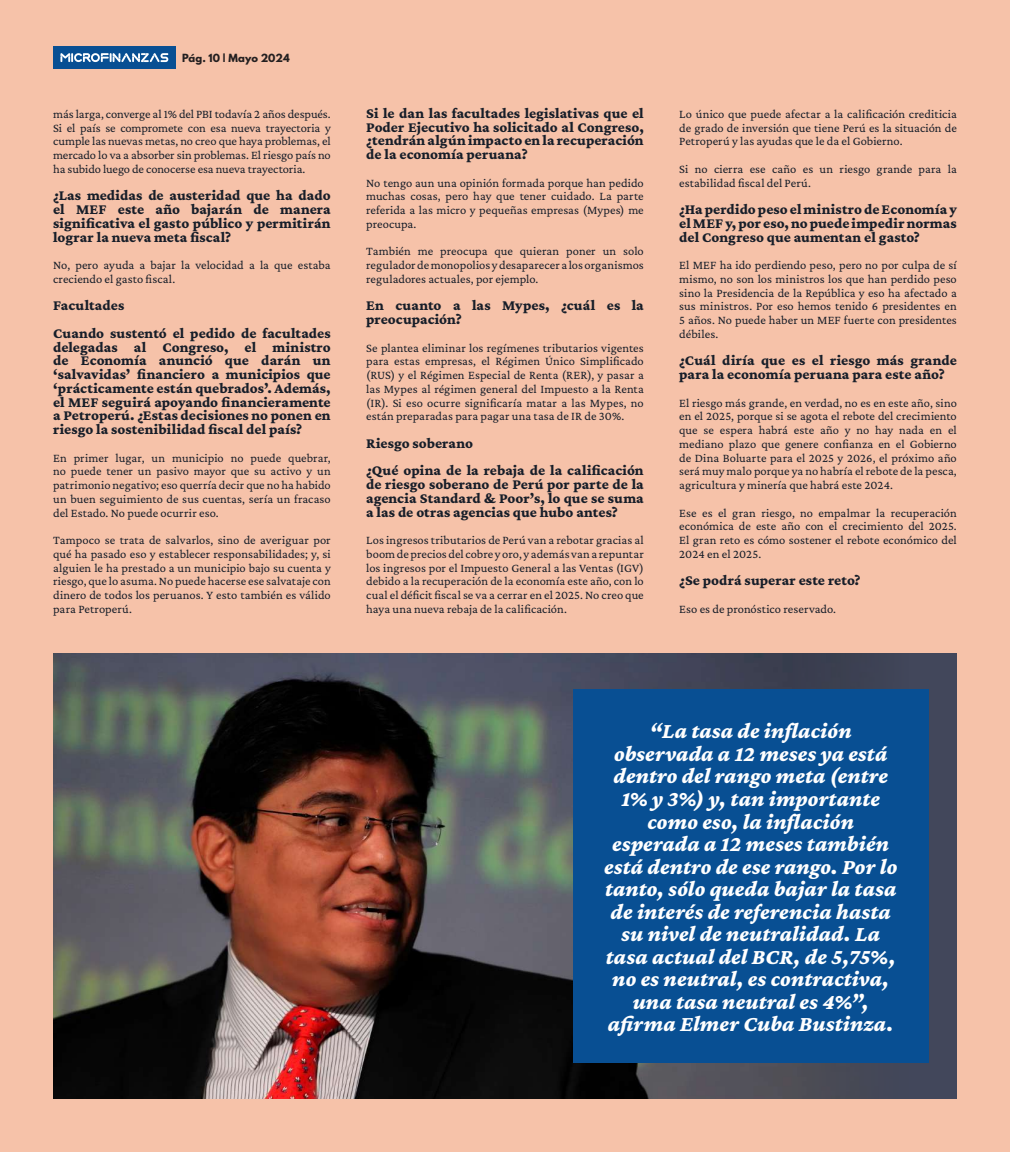
<style>
.page{position:relative;width:1010px;height:1152px;background:#f6c2a9}
.page>*{position:absolute;margin:0;border:0;box-sizing:border-box;transform-origin:0 0}
.t1{font:italic 800 22.5px/22.5px "Crimson Pro";letter-spacing:.005em;color:#fff;text-align:center}
.t2{font:800 15px/13.8px "Crimson Pro";letter-spacing:.005em;color:#171e29;text-align:justify}
.t3{font:12.5px/13.8px "Crimson Pro";letter-spacing:.005em;color:#171e29;text-align:justify}
.t4{font:700 10px "League Spartan";letter-spacing:.015em;color:#231f20}
</style>
<div class="page">
<div style="left:53px;top:46px;width:123px;height:23px;background:#084f93"></div>
<svg style="left:60px;top:53px;width:108px;height:9px"></svg>
<img style="left:53px;top:653px;width:508px;height:445px">
<svg style="left:561px;top:653px;width:396px;height:445px;background:#404453"></svg>
<div style="left:573px;top:689px;width:355px;height:373px;background:#084f93"></div>
<p class="t4" style="left:182px;top:50px;width:109px">Pág. 10 | Mayo 2024</p>
<p class="t3" style="left:53px;top:107px;width:279px">más larga, converge al 1% del PBI todavía 2 años después.<br>Si el país se compromete con esa nueva trayectoria y cumple las nuevas metas, no creo que haya problemas, el mercado lo va a absorber sin problemas. El riesgo país no ha subido luego de conocerse esa nueva trayectoria.</p>
<p class="t2" style="left:53px;top:188px;width:279px">¿Las medidas de austeridad que ha dado el MEF este año bajarán de manera significativa el gasto público y permitirán lograr la nueva meta fiscal?</p>
<p class="t3" style="left:53px;top:258px;width:279px">No, pero ayuda a bajar la velocidad a la que estaba creciendo el gasto fiscal.</p>
<p class="t2" style="left:53px;top:291px;width:279px;line-height:27.5px">Facultades<br>Cuando sustentó el pedido de facultades</p>
<p class="t2" style="left:53px;top:340px;width:279px">delegadas al Congreso, el ministro de Economía anunció que darán un ‘salvavidas’ financiero a municipios que ‘prácticamente están quebrados’. Además, el MEF seguirá apoyando financieramente a Petroperú. ¿Estas decisiones no ponen en riesgo la sostenibilidad fiscal del país?</p>
<p class="t3" style="left:53px;top:450px;width:279px">En primer lugar, un municipio no puede quebrar, no puede tener un pasivo mayor que su activo y un patrimonio negativo; eso querría decir que no ha habido un buen seguimiento de sus cuentas, sería un fracaso del Estado. No puede ocurrir eso.</p>
<p class="t3" style="left:53px;top:533px;width:279px">Tampoco se trata de salvarlos, sino de averiguar por qué ha pasado eso y establecer responsabilidades; y, si alguien le ha prestado a un municipio bajo su cuenta y riesgo, que lo asuma. No puede hacerse ese salvataje con dinero de todos los peruanos. Y esto también es válido para Petroperú.</p>
<p class="t2" style="left:366px;top:106px;width:279px">Si le dan las facultades legislativas que el Poder Ejecutivo ha solicitado al Congreso, ¿tendrán algún impacto en la recuperación de la economía peruana?</p>
<p class="t3" style="left:366px;top:175px;width:279px">No tengo aun una opinión formada porque han pedido muchas cosas, pero hay que tener cuidado. La parte referida a las micro y pequeñas empresas (Mypes) me preocupa.</p>
<p class="t3" style="left:366px;top:244px;width:279px">También me preocupa que quieran poner un solo regulador de monopolios y desaparecer a los organismos reguladores actuales, por ejemplo.</p>
<p class="t2" style="left:366px;top:298px;width:279px">En cuanto a las Mypes, ¿cuál es la preocupación?</p>
<p class="t3" style="left:366px;top:340px;width:279px">Se plantea eliminar los regímenes tributarios vigentes para estas empresas, el Régimen Único Simplificado (RUS) y el Régimen Especial de Renta (RER), y pasar a las Mypes al régimen general del Impuesto a la Renta (IR). Si eso ocurre significaría matar a las Mypes, no están preparadas para pagar una tasa de IR de 30%.</p>
<p class="t2" style="left:366px;top:429px;width:279px;line-height:27.5px">Riesgo soberano<br>¿Qué opina de la rebaja de la calificación</p>
<p class="t2" style="left:366px;top:477px;width:279px">de riesgo soberano de Perú por parte de la agencia Standard &amp; Poor’s, lo que se suma a las de otras agencias que hubo antes?</p>
<p class="t3" style="left:366px;top:533px;width:279px">Los ingresos tributarios de Perú van a rebotar gracias al boom de precios del cobre y oro, y además van a repuntar los ingresos por el Impuesto General a las Ventas (IGV) debido a la recuperación de la economía este año, con lo cual el déficit fiscal se va a cerrar en el 2025. No creo que haya una nueva rebaja de la calificación.</p>
<p class="t3" style="left:679px;top:107px;width:279px">Lo único que puede afectar a la calificación crediticia de grado de inversión que tiene Perú es la situación de Petroperú y las ayudas que le da el Gobierno.</p>
<p class="t3" style="left:679px;top:162px;width:279px">Si no cierra ese caño es un riesgo grande para la estabilidad fiscal del Perú.</p>
<p class="t2" style="left:679px;top:202px;width:279px">¿Ha perdido peso el ministro de Economía y el MEF y, por eso, no puede impedir normas del Congreso que aumentan el gasto?</p>
<p class="t3" style="left:679px;top:258px;width:279px">El MEF ha ido perdiendo peso, pero no por culpa de sí mismo, no son los ministros los que han perdido peso sino la Presidencia de la República y eso ha afectado a sus ministros. Por eso hemos tenido 6 presidentes en 5 años. No puede haber un MEF fuerte con presidentes débiles.</p>
<p class="t2" style="left:679px;top:353px;width:279px">¿Cuál diría que es el riesgo más grande para la economía peruana para este año?</p>
<p class="t3" style="left:679px;top:395px;width:279px">El riesgo más grande, en verdad, no es en este año, sino en el 2025, porque si se agota el rebote del crecimiento que se espera habrá este año y no hay nada en el mediano plazo que genere confianza en el Gobierno de Dina Boluarte para el 2025 y 2026, el próximo año será muy malo porque ya no habría el rebote de la pesca, agricultura y minería que habrá este 2024.</p>
<p class="t3" style="left:679px;top:505px;width:279px">Ese es el gran riesgo, no empalmar la recuperación económica de este año con el crecimiento del 2025.<br>El gran reto es cómo sostener el rebote económico del 2024 en el 2025.</p>
<p class="t2" style="left:679px;top:573px;width:183px">¿Se podrá superar este reto?</p>
<p class="t3" style="left:679px;top:602px;width:158px">Eso es de pronóstico reservado.</p>
<p class="t1" style="left:604px;top:719px;width:295px">“La tasa de inflación observada a 12 meses ya está dentro del rango meta (entre<br>1% y 3%) y, tan importante como eso, la inflación esperada a 12 meses también está dentro de ese rango. Por lo tanto, sólo queda bajar la tasa de interés de referencia hasta su nivel de neutralidad. La tasa actual del BCR, de 5,75%, no es neutral, es contractiva, una tasa neutral es 4%”, afirma Elmer Cuba Bustinza.</p>
</div>
